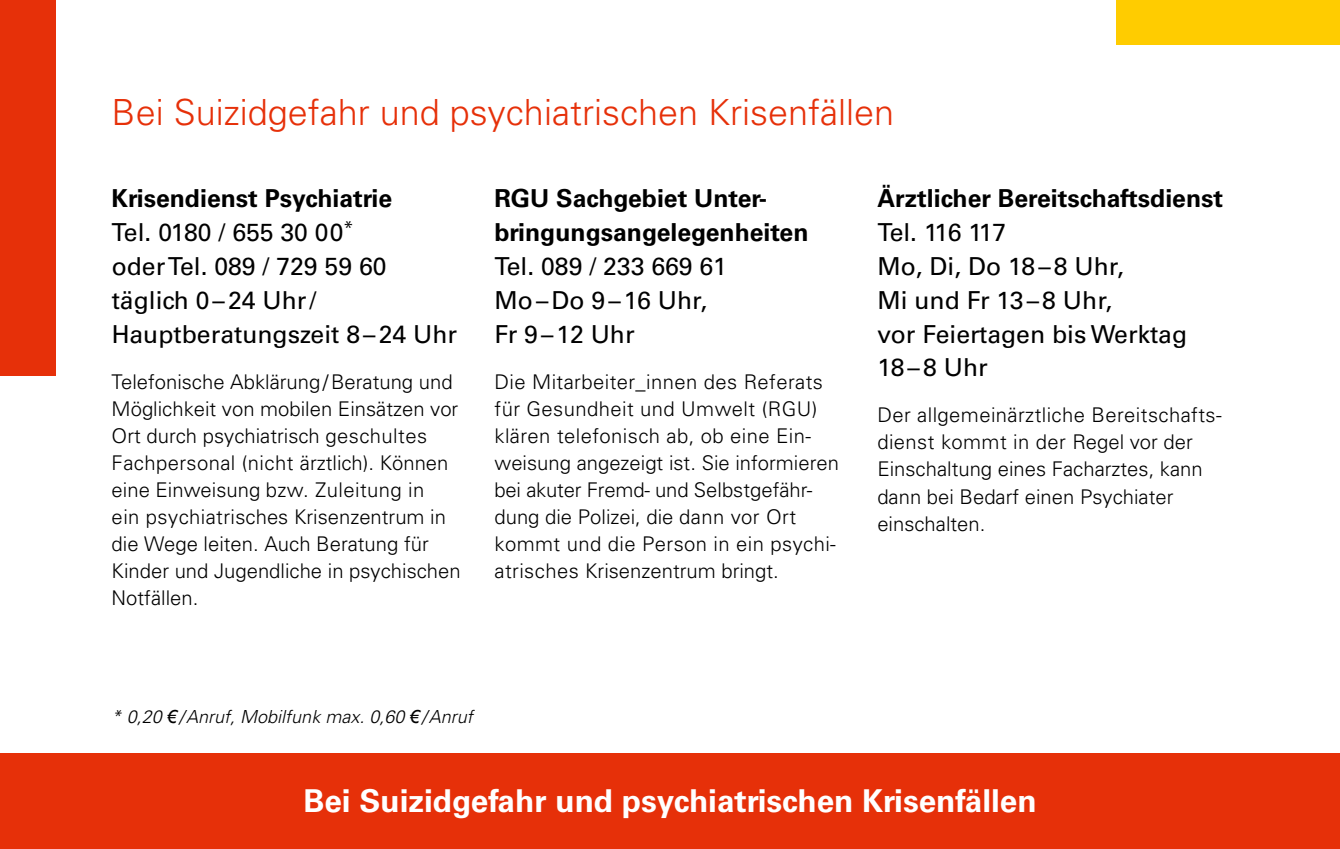
<style>
.page{position:relative;width:1340px;height:849px;background:#fff}
.page>*{position:absolute;margin:0;border:0;box-sizing:border-box;transform-origin:0 0}
.t1{font:300 36px "Univers";color:#e63009}
.t2{font:700 31.5px "Univers CE";color:#fff}
.t3{font:500 24.75px/33.8px "Univers CE";color:#000}
.t4{font:700 24.75px/33.8px "Univers CE";color:#000}
.t5{font:300 20.25px/27px "Univers";color:#000}
.t6{font:300 20.25px/27px "Univers";letter-spacing:.02em;color:#000}
.t7{font:italic 300 18px "Univers";color:#000}
.s1{font-weight:700}
.s2{font-family:"Arial";font-weight:400}
</style>
<div class="page">
<div style="left:0;top:753px;width:1339px;height:95px;background:#e63009"></div>
<div style="left:0;top:0;width:56px;height:376px;background:#e63009"></div>
<div style="left:1116px;top:0;width:223px;height:44px;background:#fc0"></div>
<h1 class="t1" style="left:112px;top:90px;width:784px">Bei Suizidgefahr und psychiatrischen Krisenfällen</h1>
<p class="t3" style="left:112px;top:182px;width:347px"><span class="s1">Krisendienst Psychiatrie<br></span>Tel. 0180 / 655 30 00<sup>*<br></sup>oder Tel. 089 / 729 59 60 täglich 0–24 Uhr/<br>Hauptberatungszeit 8–24 Uhr</p>
<p class="t5" style="left:112px;top:367px;width:350px">Telefonische Abklärung/Beratung und Möglichkeit von mobilen Einsätzen vor Ort durch psychiatrisch geschultes Fachpersonal (nicht ärztlich). Können eine Einweisung bzw. Zuleitung in<br>ein psychiatrisches Krisenzentrum in die Wege leiten. Auch Beratung für Kinder und Jugendliche in psychischen Notfällen.</p>
<p class="t4" style="left:494px;top:182px;width:315px">RGU Sachgebiet Unter&shy;bringungsangelegenheiten</p>
<p class="t3" style="left:494px;top:250px;width:234px">Tel. 089 / 233 669 61<br>Mo–Do 9–16 Uhr,<br>Fr 9–12 Uhr</p>
<p class="t6" style="left:494px;top:367px;width:346px">Die Mitarbeiter_innen des Referats für Gesundheit und Umwelt (RGU) klären telefonisch ab, ob eine Ein&shy;weisung angezeigt ist. Sie informieren bei akuter Fremd- und Selbstgefähr&shy;dung die Polizei, die dann vor Ort kommt und die Person in ein psychi&shy;atrisches Krisenzentrum bringt.</p>
<p class="t4" style="left:877px;top:182px;width:347px">Ärztlicher Bereitschaftsdienst</p>
<p class="t3" style="left:877px;top:216px;width:311px">Tel. 116 117<br>Mo, Di, Do 18–8 Uhr,<br>Mi und Fr 13–8 Uhr,<br>vor Feiertagen bis Werktag<br>18–8 Uhr</p>
<p class="t5" style="left:877px;top:401px;width:346px">Der allgemeinärztliche Bereitschafts&shy;dienst kommt in der Regel vor der<br>Einschaltung eines Facharztes, kann dann bei Bedarf einen Psychiater einschalten.</p>
<p class="t7" style="left:112px;top:705px;width:363px">* 0,20 <span class="s2">€</span>/Anruf, Mobilfunk max. 0,60 <span class="s2">€</span>/Anruf</p>
<h2 class="t2" style="left:303px;top:782px;width:734px">Bei Suizidgefahr und psychiatrischen Krisenfällen</h2>
</div>
